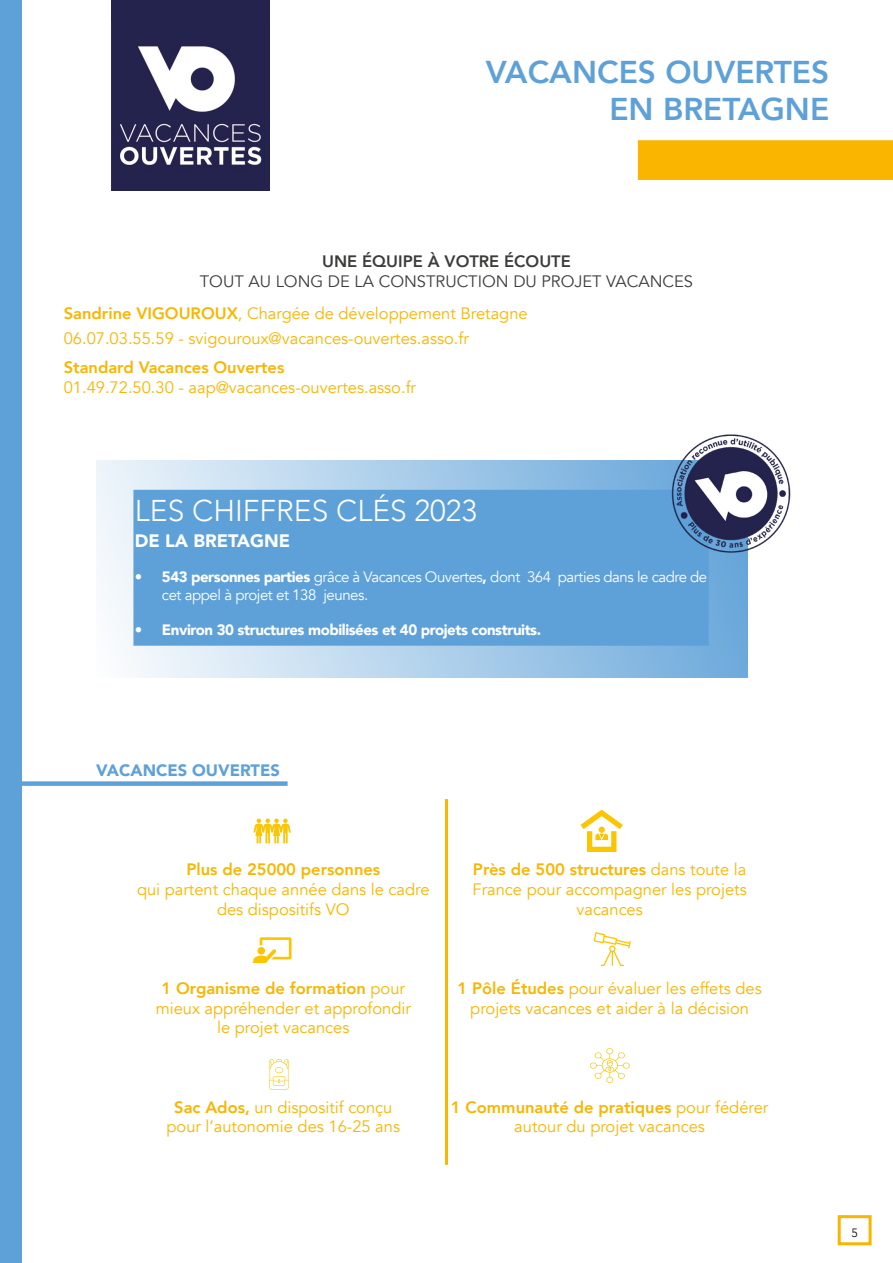
<style>
.page{position:relative;width:893px;height:1263px;background:#fff}
.page>*{position:absolute;margin:0;border:0;box-sizing:border-box;transform-origin:0 0}
.t1{font:800 31.5px/37.8px "Avenir";color:#5ea1d8;text-align:right}
.t2{font:300 30px "Avenir";color:#fff}
.t3{font:900 18px "Avenir";color:#fff}
.t4{font:16.5px/19.8px "Avenir";color:#f9b500;text-align:center}
.t5{font:16.5px/31.5px "Avenir";color:#3c3c3b}
.t6{font:800 16.5px "Avenir";color:#f9b500}
.t7{font:800 16.5px "Avenir";color:#3c3c3b}
.t8{font:900 16.5px "Avenir";color:#5ea1d8}
.t9{font:15px/18px "Avenir";letter-spacing:-.03em;color:#fff}
.t10{font:900 15px "Avenir";letter-spacing:-.03em;color:#fff}
.t11{font:300 12px "Avenir";color:#000}
.s1{font-weight:800;color:#f9b500}
.s2{color:#f9b500}
.s3{font-weight:900}
.s4{font-weight:800}
</style>
<div class="page">
<div style="left:0;top:0;width:21px;height:1263px;background:#5ea1d8"></div>
<div style="left:96px;top:461px;width:651px;height:217px;background:linear-gradient(to right,#f3f8fc,#68a7da)"></div>
<div style="left:134px;top:490px;width:574px;height:155px;background:#5ea1d8"></div>
<div style="left:133px;top:490px;width:576px;height:156px;border:2px solid #5ea1d8"></div>
<img style="left:657px;top:434px;width:134px;height:125px">
<div style="left:838px;top:1215px;width:34px;height:30px;border:3px solid #f9b500"></div>
<div style="left:638px;top:140px;width:255px;height:40px;background:#f9b500"></div>
<img style="left:111px;top:21px;width:159px;height:169px">
<div style="left:111px;top:0;width:159px;height:21px;background:#24234d"></div>
<svg style="left:253px;top:818px;width:38px;height:26px"></svg>
<svg style="left:252px;top:937px;width:40px;height:26px"></svg>
<div style="left:258px;top:947px;width:7px;height:7px;background:#fbc601;border-radius:50%"></div>
<svg style="left:269px;top:1059px;width:20px;height:31px"></svg>
<svg style="left:580px;top:810px;width:43px;height:41px"></svg>
<svg style="left:594px;top:932px;width:37px;height:34px"></svg>
<svg style="left:590px;top:1048px;width:40px;height:35px"></svg>
<hr style="left:445px;top:799px;width:3px;height:366px;background:#f9b500">
<div style="left:6px;top:781px;width:282px;height:5px;background:#5ea1d8"></div>
<h1 class="t1" style="left:486px;top:53px;width:345px">VACANCES OUVERTES<br>EN BRETAGNE</h1>
<p class="t7" style="left:322px;top:249px;width:250px">UNE ÉQUIPE À VOTRE ÉCOUTE</p>
<p class="t5" style="left:64px;top:266px;width:631px;text-indent:136px">TOUT AU LONG DE LA CONSTRUCTION DU PROJET VACANCES<br><span class="s1">Sandrine VIGOUROUX</span><span class="s2">, Chargée de développement Bretagne</span></p>
<p class="t4" style="left:64px;top:329px;width:407px">06.07.03.55.59 - svigouroux@vacances-ouvertes.asso.fr</p>
<p class="t6" style="left:64px;top:354px;width:222px">Standard Vacances Ouvertes</p>
<p class="t4" style="left:64px;top:377px;width:354px">01.49.72.50.30 - aap@vacances-ouvertes.asso.fr</p>
<h2 class="t2" style="left:135px;top:493px;width:344px">LES CHIFFRES CLÉS 2023</h2>
<p class="t3" style="left:135px;top:525px;width:157px">DE LA BRETAGNE</p>
<p class="t9" style="left:162px;top:568px;width:547px;text-indent:-27px"><span class="s3">• 543 personnes parties</span> grâce à Vacances Ouvertes<span class="s3">,</span> dont 364 parties dans le cadre de cet appel à projet et 138 jeunes.</p>
<p class="t10" style="left:135px;top:617px;width:408px">• Environ 30 structures mobilisées et 40 projets construits.</p>
<p class="t8" style="left:96px;top:756px;width:185px">VACANCES OUVERTES</p>
<p class="t6" style="left:186px;top:856px;width:195px">Plus de 25000 personnes</p>
<p class="t4" style="left:137px;top:879px;width:294px">qui partent chaque année dans le cadre des dispositifs VO</p>
<p class="t4" style="left:156px;top:978px;width:257px"><span class="s4">1 Organisme de formation</span> pour mieux appréhender et approfondir le projet vacances</p>
<p class="t4" style="left:473px;top:860px;width:276px"><span class="s4">Près de 500 structures</span> dans toute la<br>France pour accompagner les projets vacances</p>
<p class="t4" style="left:457px;top:978px;width:306px"><span class="s4">1 Pôle Études</span> pour évaluer les effets des projets vacances et aider à la décision</p>
<p class="t4" style="left:167px;top:1097px;width:235px"><span class="s4">Sac Ados,</span> un dispositif conçu pour l’autonomie des 16-25 ans</p>
<p class="t4" style="left:451px;top:1097px;width:319px"><span class="s4">1 Communauté de pratiques</span> pour fédérer autour du projet vacances</p>
<p class="t11" style="left:851px;top:1226px;width:8px">5</p>
</div>
